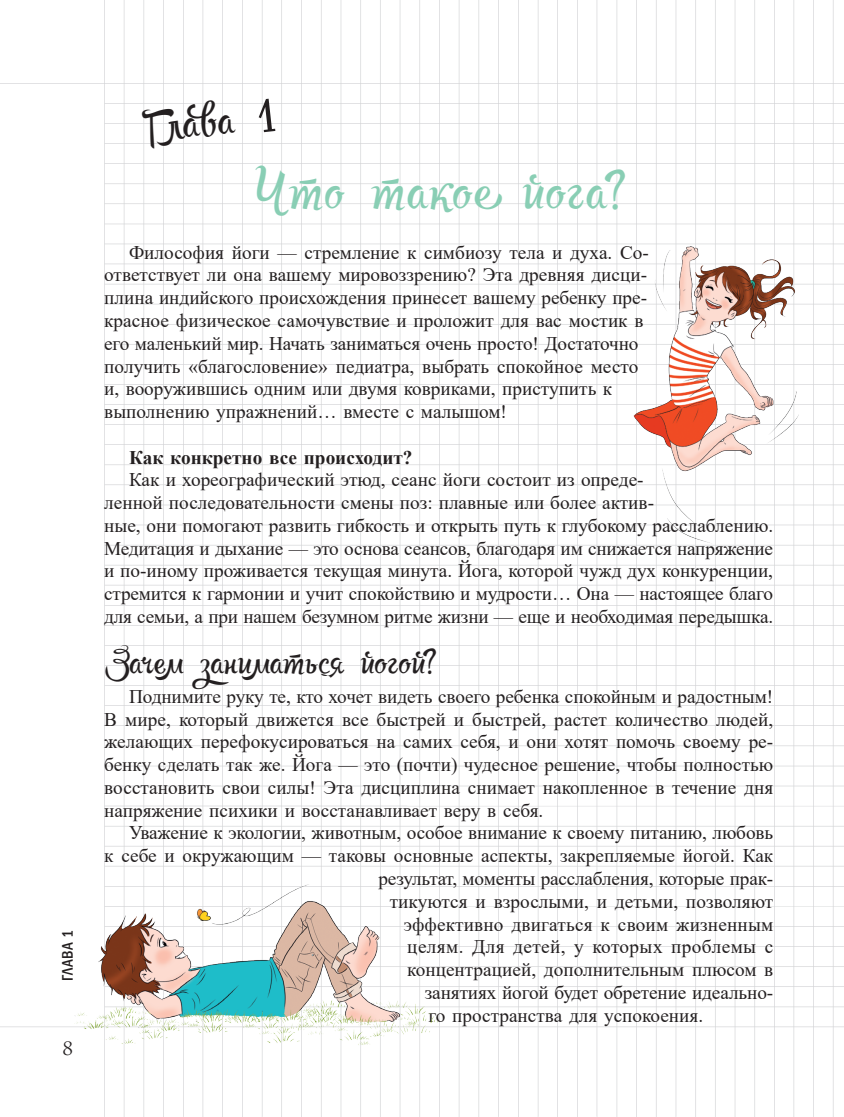
<style>
.page{position:relative;width:844px;height:1117px;background:#fff}
.page>*{position:absolute;margin:0;border:0;box-sizing:border-box;transform-origin:0 0}
.t1{font:43.75px "Rupster Script Free";letter-spacing:.03em;color:#89ceb4}
.t2{font:35px "Rupster Script Free";color:#231f20}
.t3{font:28px "Rupster Script Free";color:#231f20}
.t4{font:19.25px/22.8px "Times New Roman";color:#231f20}
.t5{font:19.25px "Times New Roman";letter-spacing:.02em;color:#231f20}
.t6{font:700 19.25px "Times New Roman";color:#231f20}
.t7{font:19.25px "Barry Gothic C";color:#231f20}
.t8{font:500 condensed 15.75px "Franklin Gothic";color:#231f20}
.s1{font-family:"Schadow BT";font-size:50.75px}
</style>
<div class="page">
<img style="left:0;top:0;width:843px;height:1116px">
<img style="left:71px;top:881px;width:372px;height:173px">
<img style="left:616px;top:243px;width:188px;height:300px">
<p class="t8" style="left:57px;top:980px;width:52px;rotate:-90deg">Глава 1</p>
<p class="t7" style="left:62px;top:1037px;width:13px">8</p>
<h2 class="t2" style="left:143px;top:109px;width:136px;rotate:-6deg">Г лава <span class="s1">1</span></h2>
<h1 class="t1" style="left:253px;top:167px;width:372px">Что такое йога?</h1>
<p class="t4" style="left:104px;top:240px;width:546px;text-indent:25px">Философия йоги — стремление к симбиозу тела и духа. Со&shy;ответствует ли она вашему мировоззрению? Эта древняя дисци&shy;плина индийского происхождения принесет вашему ребенку пре&shy;красное физическое самочувствие и проложит для вас мостик в его маленький мир. Начать заниматься очень просто! Достаточно получить «благословение» педиатра, выбрать спокойное место и, вооружившись одним или двумя ковриками, приступить к выполнению упражнений… вместе с малышом!</p>
<p class="t6" style="left:129px;top:443px;width:285px">Как конкретно все происходит?</p>
<p class="t4" style="left:104px;top:468px;width:670px;text-indent:25px">Как и хореографический этюд, сеанс йоги состоит из опреде-<br>ленной последовательности смены поз: плавные или более актив-<br>ные, они помогают развить гибкость и открыть путь к глубокому расслаблению.<br>Медитация и дыхание — это основа сеансов, благодаря им снижается напряжение и по-иному проживается текущая минута. Йога, которой чужд дух конкуренции, стремится к гармонии и учит спокойствию и мудрости… Она — настоящее благо для семьи, а при нашем безумном ритме жизни — еще и необходимая передышка.</p>
<h3 class="t3" style="left:104px;top:646px;width:333px">Зачем заниматься йогой?</h3>
<p class="t4" style="left:104px;top:684px;width:670px;text-align:justify;text-indent:25px">Поднимите руку те, кто хочет видеть своего ребенка спокойным и радостным!<br>В мире, который движется все быстрей и быстрей, растет количество людей, желающих перефокусироваться на самих себя, и они хотят помочь своему ре&shy;бенку сделать так же. Йога — это (почти) чудесное решение, чтобы полностью восстановить свои силы! Эта дисциплина снимает накопленное в течение дня напряжение психики и восстанавливает веру в себя.</p>
<p class="t4" style="left:129px;top:820px;width:645px">Уважение к экологии, животным, особое внимание к своему питанию, любовь</p>
<p class="t4" style="left:104px;top:843px;width:670px">к себе и окружающим — таковы основные аспекты, закрепляемые йогой. Как</p>
<p class="t4" style="left:378px;top:866px;width:396px">результат, моменты расслабления, которые прак-</p>
<p class="t4" style="left:389px;top:889px;width:385px">тикуются и взрослыми, и детьми, позволяют</p>
<p class="t4" style="left:403px;top:911px;width:371px">эффективно двигаться к своим жизненным</p>
<p class="t5" style="left:407px;top:933px;width:367px">целям. Для детей, у которых проблемы с</p>
<p class="t4" style="left:407px;top:957px;width:367px">концентрацией, дополнительным плюсом в</p>
<p class="t4" style="left:424px;top:980px;width:350px">занятиях йогой будет обретение идеально-</p>
<p class="t4" style="left:428px;top:1002px;width:276px">го пространства для успокоения.</p>
</div>
